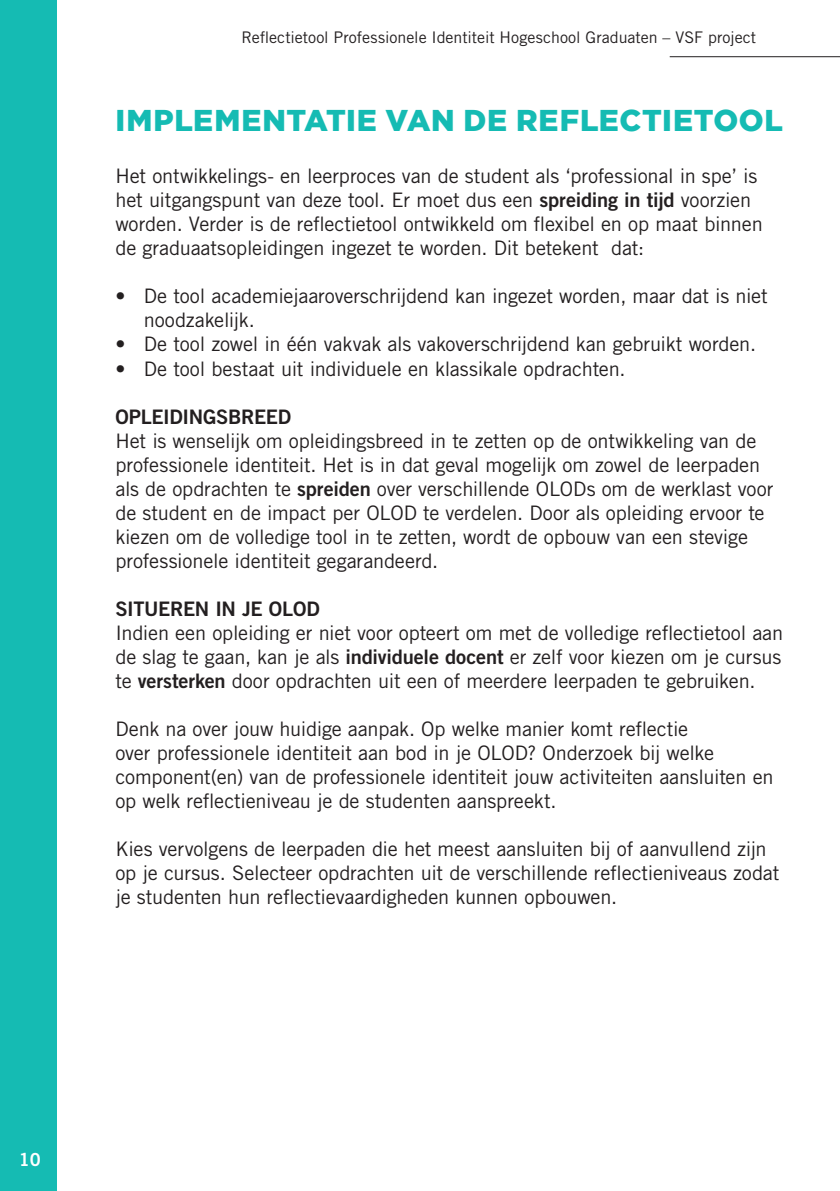
<style>
.page{position:relative;width:840px;height:1191px;background:#fff}
.page>*{position:absolute;margin:0;border:0;box-sizing:border-box;transform-origin:0 0}
.t1{font:900 30px "Gotham";letter-spacing:.02em;color:#15bbb3}
.t2{font:20px/24px "Trade Gothic LT Std";letter-spacing:-.01em;color:#231f20}
.t3{font:20px "Trade Gothic LT Std Bd 2";letter-spacing:-.02em;color:#231f20}
.t4{font:18px "Trade Gothic LT Std Bd 2";color:#fff}
.t5{font:16px "Trade Gothic LT Std";color:#231f20}
.s1{font-family:"Trade Gothic LT Std Bd 2"}
</style>
<div class="page">
<hr style="left:669px;top:56px;width:170px;height:1px;background:#231f20">
<div style="left:0;top:0;width:57px;height:1191px;background:#15bbb3"></div>
<p class="t5" style="left:241px;top:27px;width:516px">Reflectietool Professionele Identiteit Hogeschool Graduaten – VSF project</p>
<h1 class="t1" style="left:115px;top:103px;width:668px">IMPLEMENTATIE VAN DE REFLECTIETOOL</h1>
<p class="t2" style="left:115px;top:164px;width:648px">Het ontwikkelings- en leerproces van de student als ‘professional in spe’ is het uitgangspunt van deze tool. Er moet dus een <span class="s1">spreiding in tijd</span> voorzien worden. Verder is de reflectietool ontwikkeld om flexibel en op maat binnen de graduaatsopleidingen ingezet te worden. Dit betekent dat:</p>
<p class="t2" style="left:144px;top:284px;width:625px;text-indent:-28px">• De tool academiejaaroverschrijdend kan ingezet worden, maar dat is niet noodzakelijk.</p>
<p class="t2" style="left:115px;top:332px;width:641px">• De tool zowel in één vakvak als vakoverschrijdend kan gebruikt worden.</p>
<p class="t2" style="left:115px;top:356px;width:511px">• De tool bestaat uit individuele en klassikale opdrachten.</p>
<p class="t3" style="left:115px;top:404px;width:177px">OPLEIDINGSBREED</p>
<p class="t2" style="left:115px;top:428px;width:659px">Het is wenselijk om opleidingsbreed in te zetten op de ontwikkeling van de professionele identiteit. Het is in dat geval mogelijk om zowel de leerpaden als de opdrachten te <span class="s1">spreiden</span> over verschillende OLODs om de werklast voor de student en de impact per OLOD te verdelen. Door als opleiding ervoor te kiezen om de volledige tool in te zetten, wordt de opbouw van een stevige professionele identiteit gegarandeerd.</p>
<p class="t3" style="left:115px;top:596px;width:206px">SITUEREN IN JE OLOD</p>
<p class="t2" style="left:115px;top:620px;width:668px;text-align:justify">Indien een opleiding er niet voor opteert om met de volledige reflectietool aan de slag te gaan, kan je als <span class="s1">individuele docent</span> er zelf voor kiezen om je cursus te <span class="s1">versterken</span> door opdrachten uit een of meerdere leerpaden te gebruiken.</p>
<p class="t2" style="left:115px;top:716px;width:659px">Denk na over jouw huidige aanpak. Op welke manier komt reflectie<br>over professionele identiteit aan bod in je OLOD? Onderzoek bij welke component(en) van de professionele identiteit jouw activiteiten aansluiten en op welk reflectieniveau je de studenten aanspreekt.</p>
<p class="t2" style="left:115px;top:836px;width:665px">Kies vervolgens de leerpaden die het meest aansluiten bij of aanvullend zijn op je cursus. Selecteer opdrachten uit de verschillende reflectieniveaus zodat je studenten hun reflectievaardigheden kunnen opbouwen.</p>
<p class="t4" style="left:19px;top:1148px;width:23px">10</p>
</div>
